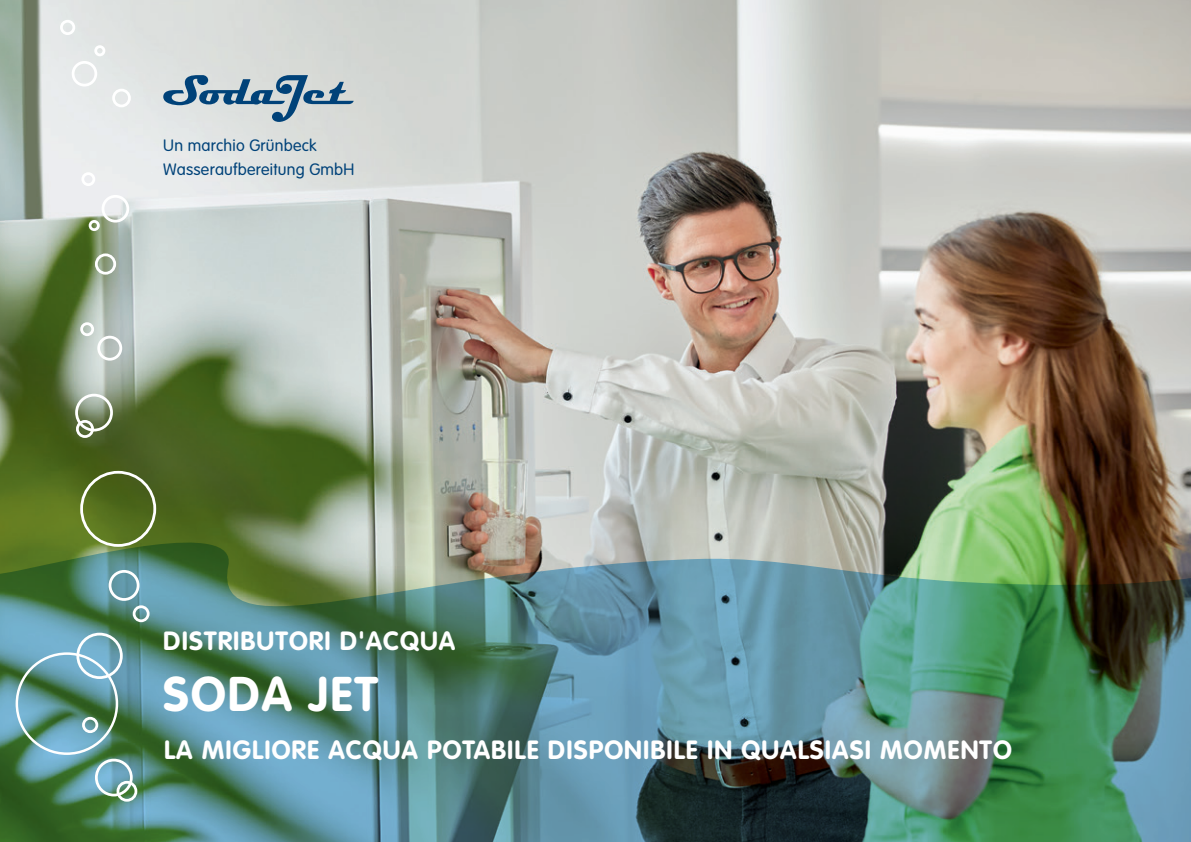
<style>
.page{position:relative;width:1191px;height:842px;background:#fff}
.page>*{position:absolute;margin:0;border:0;box-sizing:border-box;transform-origin:0 0}
.t1{font:700 48px "VAG Rounded";letter-spacing:.04em;color:#fff}
.t2{font:700 26px "VAG Rounded";letter-spacing:.04em;color:#fff}
.t3{font:300 16.2px/23.2px "VAG Rounded";letter-spacing:.015em;color:#004279}
</style>
<div class="page">
<img style="left:0;top:0;width:1191px;height:538px">
<svg style="left:163px;top:75px;width:191px;height:47px;background:#9eb3c0"></svg>
<img style="left:0;top:538px;width:1191px;height:304px">
<div style="left:60px;top:20px;width:15px;height:15px;border:3px solid #fff;border-radius:50%"></div>
<div style="left:112px;top:89px;width:19px;height:18px;border:3px solid #fff;border-radius:50%"></div>
<div style="left:72px;top:61px;width:25px;height:26px;border:3px solid #fff;border-radius:50%"></div>
<div style="left:94px;top:45px;width:11px;height:11px;border:3px solid #fff;border-radius:50%"></div>
<div style="left:81px;top:172px;width:14px;height:14px;border:3px solid #fff;border-radius:50%"></div>
<div style="left:102px;top:195px;width:27px;height:28px;border:3px solid #fff;border-radius:50%"></div>
<div style="left:89px;top:220px;width:11px;height:11px;border:3px solid #fff;border-radius:50%"></div>
<div style="left:95px;top:253px;width:21px;height:22px;border:3px solid #fff;border-radius:50%"></div>
<div style="left:97px;top:336px;width:25px;height:25px;border:3px solid #fff;border-radius:50%"></div>
<div style="left:80px;top:322px;width:14px;height:14px;border:3px solid #fff;border-radius:50%"></div>
<div style="left:80px;top:471px;width:76px;height:76px;border:3px solid #fff;border-radius:50%"></div>
<div style="left:109px;top:570px;width:30px;height:31px;border:3px solid #fff;border-radius:50%"></div>
<div style="left:133px;top:605px;width:17px;height:17px;border:3px solid #fff;border-radius:50%"></div>
<div style="left:76px;top:633px;width:47px;height:46px;border:3px solid #fff;border-radius:50%"></div>
<div style="left:16px;top:652px;width:102px;height:103px;border:2px solid #fff;border-radius:50%"></div>
<div style="left:75px;top:394px;width:38px;height:37px;border:3px solid #fff;border-radius:50%"></div>
<div style="left:76px;top:420px;width:18px;height:18px;border:3px solid #fff;border-radius:50%"></div>
<div style="left:82px;top:717px;width:16px;height:16px;border:3px solid #fff;border-radius:50%"></div>
<div style="left:95px;top:759px;width:38px;height:37px;border:3px solid #fff;border-radius:50%"></div>
<div style="left:117px;top:781px;width:20px;height:21px;border:3px solid #fff;border-radius:50%"></div>
<p class="t3" style="left:163px;top:135px;width:193px">Un marchio Grünbeck<br>Wasseraufbereitung GmbH</p>
<p class="t2" style="left:163px;top:626px;width:293px">DISTRIBUTORI D'ACQUA</p>
<h1 class="t1" style="left:163px;top:666px;width:216px">SODA JET</h1>
<p class="t2" style="left:164px;top:734px;width:849px">LA MIGLIORE ACQUA POTABILE DISPONIBILE IN QUALSIASI MOMENTO</p>
</div>
